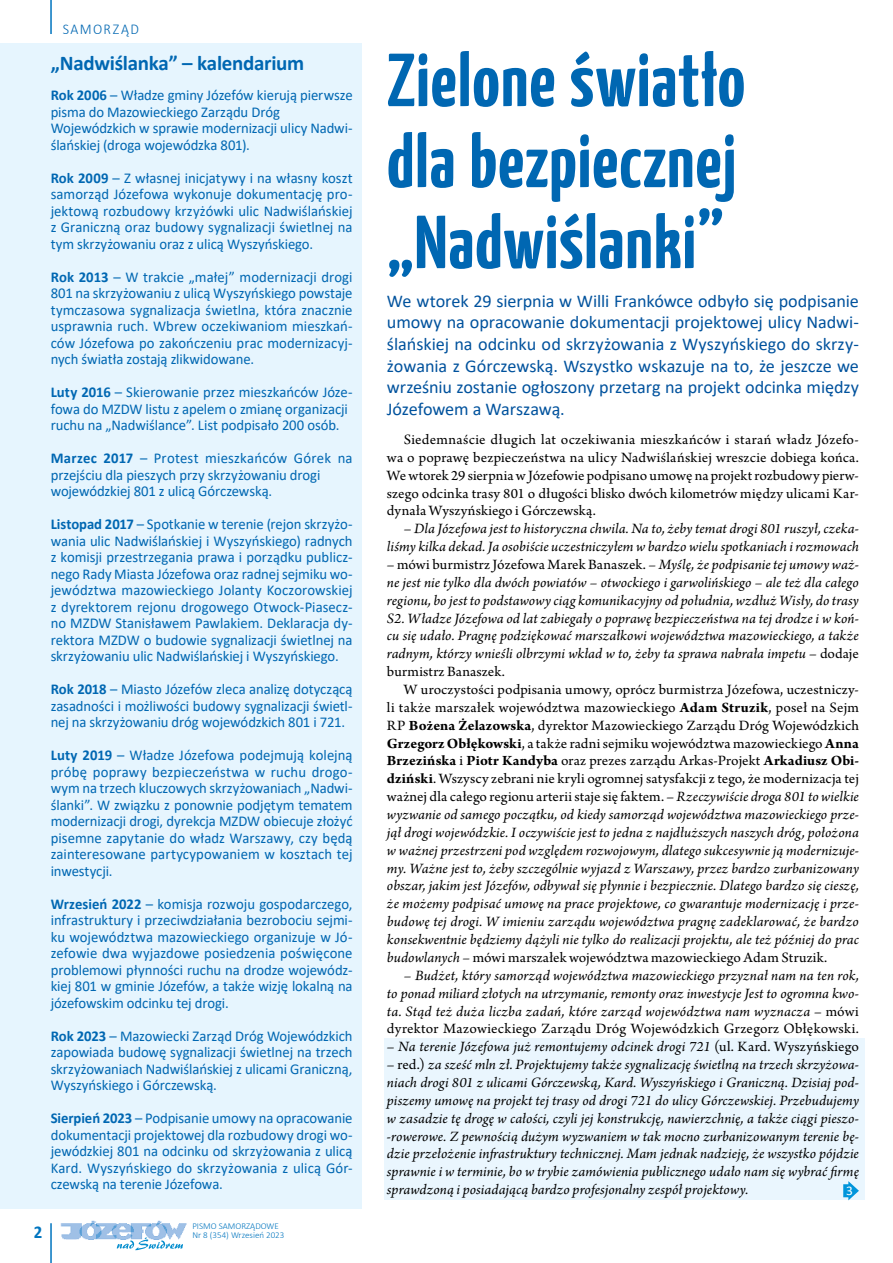
<style>
.page{position:relative;width:893px;height:1263px;background:#fff}
.page>*{position:absolute;margin:0;border:0;box-sizing:border-box;transform-origin:0 0}
.t1{font:700 75px/81px "Yanone Kaffeesatz";letter-spacing:.01em;color:#0067b2;text-align:justify}
.t2{font:700 21px "Calibri";letter-spacing:-.015em;color:#0067b2}
.t3{font:18px/21.6px "Calibri";letter-spacing:-.005em;color:#00529d;text-align:justify}
.t4{font:700 18px "Calibri";color:#0075bf;scale:.94 1}
.t5{font:italic 15px/17.9px "Arno Pro";letter-spacing:.005em;color:#000;text-align:justify}
.t6{font:15px/16.5px "Calibri";letter-spacing:-.005em;color:#0067b2;text-align:justify}
.t7{font:15px/17.9px "Arno Pro";letter-spacing:.01em;color:#000;text-align:justify}
.t8{font:300 15px "Calibri";letter-spacing:.095em;color:#0067b2;scale:.94 1}
.t9{font:13.2px "Calibri";color:#fff}
.t10{font:300 9px/9.4px "Calibri";color:#0075bf}
.s1{font-weight:700}
.s2{font-style:normal}
.s3{font-weight:700;font-style:normal}
</style>
<div class="page">
<div style="left:385px;top:1038px;width:480px;height:161px;background:#eaf6fe"></div>
<svg style="left:843px;top:1181px;width:16px;height:19px"></svg>
<img style="left:61px;top:1220px;width:126px;height:19px">
<svg style="left:117px;top:1237px;width:66px;height:13px"></svg>
<hr style="left:50px;top:1223px;width:2px;height:40px;background:#0075bf">
<hr style="left:50px;top:0;width:2px;height:34px;background:#0075bf">
<div style="left:0;top:43px;width:361px;height:1165px;background:#e6f5fe"></div>
<p class="t8" style="left:63px;top:20px;width:82px">SAMORZĄD</p>
<h2 class="t2" style="left:51px;top:48px;width:255px">„Nadwiślanka” – kalendarium</h2>
<p class="t6" style="left:51px;top:87px;width:303px;text-align:left"><span class="s1">Rok 2006</span> – Władze gminy Józefów kierują pierwsze pisma do Mazowieckiego Zarządu Dróg Wojewódzkich w sprawie modernizacji ulicy Nadwi&shy;ślańskiej (droga wojewódzka 801).</p>
<p class="t6" style="left:51px;top:169px;width:303px"><span class="s1">Rok 2009</span> – Z własnej inicjatywy i na własny koszt samorząd Józefowa wykonuje dokumentację pro&shy;jektową rozbudowy krzyżówki ulic Nadwiślańskiej z Graniczną oraz budowy sygnalizacji świetlnej na tym skrzyżowaniu oraz z ulicą Wyszyńskiego.</p>
<p class="t6" style="left:51px;top:268px;width:303px"><span class="s1">Rok 2013</span> – W trakcie „małej” modernizacji drogi 801 na skrzyżowaniu z ulicą Wyszyńskiego powstaje tymczasowa sygnalizacja świetlna, która znacznie usprawnia ruch. Wbrew oczekiwaniom mieszkań&shy;ców Józefowa po zakończeniu prac modernizacyj&shy;nych światła zostają zlikwidowane.</p>
<p class="t6" style="left:51px;top:384px;width:303px;text-align:left"><span class="s1">Luty 2016</span> – Skierowanie przez mieszkańców Józe&shy;fowa do MZDW listu z apelem o zmianę organizacji ruchu na „Nadwiślance”. List podpisało 200 osób.</p>
<p class="t6" style="left:51px;top:450px;width:303px;text-align:left"><span class="s1">Marzec 2017</span> – Protest mieszkańców Górek na przejściu dla pieszych przy skrzyżowaniu drogi wojewódzkiej 801 z ulicą Górczewską.</p>
<p class="t6" style="left:51px;top:516px;width:303px"><span class="s1">Listopad 2017</span> – Spotkanie w terenie (rejon skrzyżo&shy;wania ulic Nadwiślańskiej i Wyszyńskiego) radnych z komisji przestrzegania prawa i porządku publicz&shy;nego Rady Miasta Józefowa oraz radnej sejmiku wo&shy;jewództwa mazowieckiego Jolanty Koczorowskiej z dyrektorem rejonu drogowego Otwock-Piasecz&shy;no MZDW Stanisławem Pawlakiem. Deklaracja dy&shy;rektora MZDW o budowie sygnalizacji świetlnej na skrzyżowaniu ulic Nadwiślańskiej i Wyszyńskiego.</p>
<p class="t6" style="left:51px;top:681px;width:303px"><span class="s1">Rok 2018</span> – Miasto Józefów zleca analizę dotyczącą zasadności i możliwości budowy sygnalizacji świetl&shy;nej na skrzyżowaniu dróg wojewódzkich 801 i 721.</p>
<p class="t6" style="left:51px;top:747px;width:303px"><span class="s1">Luty 2019</span> – Władze Józefowa podejmują kolejną próbę poprawy bezpieczeństwa w ruchu drogo&shy;wym na trzech kluczowych skrzyżowaniach „Nadwi&shy;ślanki”. W związku z ponownie podjętym tematem modernizacji drogi, dyrekcja MZDW obiecuje złożyć pisemne zapytanie do władz Warszawy, czy będą zainteresowane partycypowaniem w kosztach tej inwestycji.</p>
<p class="t6" style="left:51px;top:895px;width:303px"><span class="s1">Wrzesień 2022</span> – komisja rozwoju gospodarczego, infrastruktury i przeciwdziałania bezrobociu sejmi&shy;ku województwa mazowieckiego organizuje w Jó&shy;zefowie dwa wyjazdowe posiedzenia poświęcone problemowi płynności ruchu na drodze wojewódz&shy;kiej 801 w gminie Józefów, a także wizję lokalną na józefowskim odcinku tej drogi.</p>
<p class="t6" style="left:51px;top:1027px;width:303px"><span class="s1">Rok 2023</span> – Mazowiecki Zarząd Dróg Wojewódzkich zapowiada budowę sygnalizacji świetlnej na trzech skrzyżowaniach Nadwiślańskiej z ulicami Graniczną, Wyszyńskiego i Górczewską.</p>
<p class="t6" style="left:51px;top:1110px;width:303px"><span class="s1">Sierpień 2023</span> – Podpisanie umowy na opracowanie dokumentacji projektowej dla rozbudowy drogi wo&shy;jewódzkiej 801 na odcinku od skrzyżowania z ulicą Kard. Wyszyńskiego do skrzyżowania z ulicą Gór&shy;czewską na terenie Józefowa.</p>
<p class="t4" style="left:34px;top:1220px;width:11px">2</p>
<p class="t10" style="left:192px;top:1221px;width:93px">PISMO SAMORZĄDOWE<br>Nr 8 (354) Wrzesień 2023</p>
<h1 class="t1" style="left:387px;top:36px;width:360px">Zielone światło dla bezpiecznej „Nadwiślanki”</h1>
<p class="t3" style="left:387px;top:290px;width:473px">We wtorek 29 sierpnia w Willi Frankówce odbyło się podpisanie umowy na opracowanie dokumentacji projektowej ulicy Nadwi&shy;ślańskiej na odcinku od skrzyżowania z Wyszyńskiego do skrzy&shy;żowania z Górczewską. Wszystko wskazuje na to, że jeszcze we wrześniu zostanie ogłoszony przetarg na projekt odcinka między Józefowem a Warszawą.</p>
<p class="t7" style="left:387px;top:431px;width:473px;text-indent:17px">Siedemnaście długich lat oczekiwania mieszkańców i starań władz Józefo&shy;wa o poprawę bezpieczeństwa na ulicy Nadwiślańskiej wreszcie dobiega końca.<br>We wtorek 29 sierpnia w Józefowie podpisano umowę na projekt rozbudowy pierw&shy;szego odcinka trasy 801 o długości blisko dwóch kilometrów między ulicami Kar&shy;dynała Wyszyńskiego i Górczewską.</p>
<p class="t5" style="left:387px;top:521px;width:474px;text-align:right"><span class="s2">–</span> Dla Józefowa jest to historyczna chwila. Na to, żeby temat drogi 801 ruszył, czeka&shy;liśmy kilka dekad. Ja osobiście uczestniczyłem w bardzo wielu spotkaniach i rozmowach</p>
<p class="t5" style="left:387px;top:556px;width:473px"><span class="s2">– mówi burmistrz Józefowa Marek Banaszek.</span> – Myślę, że podpisanie tej umowy waż&shy;ne jest nie tylko dla dwóch powiatów – otwockiego i garwolińskiego – ale też dla całego regionu, bo jest to podstawowy ciąg komunikacyjny od południa, wzdłuż Wisły, do trasy S2. Władze Józefowa od lat zabiegały o poprawę bezpieczeństwa na tej drodze i w koń&shy;cu się udało. Pragnę podziękować marszałkowi województwa mazowieckiego, a także radnym, którzy wnieśli olbrzymi wkład w to, żeby ta sprawa nabrała impetu <span class="s2">– dodaje burmistrz Banaszek.</span></p>
<p class="t5" style="left:387px;top:681px;width:474px;text-indent:17px"><span class="s2">W uroczystości podpisania umowy, oprócz burmistrza Józefowa, uczestniczy&shy;li także marszałek województwa mazowieckiego</span> <span class="s3">Adam Struzik</span><span class="s2">, poseł na Sejm RP</span> <span class="s3">Bożena Żelazowska</span><span class="s2">, dyrektor Mazowieckiego Zarządu Dróg Wojewódzkich </span><span class="s3">Grzegorz Obłękowski</span><span class="s2">, a także radni sejmiku województwa mazowieckiego</span> <span class="s3">Anna Brzezińska</span> <span class="s2">i</span> <span class="s3">Piotr Kandyba</span> <span class="s2">oraz prezes zarządu Arkas-Projekt</span> <span class="s3">Arkadiusz Obi&shy;dziński</span><span class="s2">. Wszyscy zebrani nie kryli ogromnej satysfakcji z tego, że modernizacja tej ważnej dla całego regionu arterii staje się faktem. –</span> Rzeczywiście droga 801 to wielkie wyzwanie od samego początku, od kiedy samorząd województwa mazowieckiego prze&shy;jął drogi wojewódzkie. I oczywiście jest to jedna z najdłuższych naszych dróg, położona w ważnej przestrzeni pod względem rozwojowym, dlatego sukcesywnie ją modernizuje&shy;my. Ważne jest to, żeby szczególnie wyjazd z Warszawy, przez bardzo zurbanizowany obszar, jakim jest Józefów, odbywał się płynnie i bezpiecznie. Dlatego bardzo się cieszę, że możemy podpisać umowę na prace projektowe, co gwarantuje modernizację i prze&shy;budowę tej drogi. W imieniu zarządu województwa pragnę zadeklarować, że bardzo konsekwentnie będziemy dążyli nie tylko do realizacji projektu, ale też później do prac budowlanych – <span class="s2">mówi marszałek województwa mazowieckiego Adam Struzik.</span></p>
<p class="t5" style="left:387px;top:967px;width:474px;text-indent:17px">– Budżet, który samorząd województwa mazowieckiego przyznał nam na ten rok, to ponad miliard złotych na utrzymanie, remonty oraz inwestycje Jest to ogromna kwo&shy;ta. Stąd też duża liczba zadań, które zarząd województwa nam wyznacza <span class="s2">– mówi dyrektor Mazowieckiego Zarządu Dróg Wojewódzkich Grzegorz Obłękowski.</span></p>
<p class="t5" style="left:387px;top:1038px;width:473px"><span class="s2">–</span> Na terenie Józefowa już remontujemy odcinek drogi 721 <span class="s2">(ul. Kard. Wyszyńskiego</span></p>
<p class="t5" style="left:387px;top:1056px;width:474px"><span class="s2">– red.)</span> za sześć mln zł. Projektujemy także sygnalizację świetlną na trzech skrzyżowa&shy;niach drogi 801 z ulicami Górczewską, Kard. Wyszyńskiego i Graniczną. Dzisiaj pod&shy;piszemy umowę na projekt tej trasy od drogi 721 do ulicy Górczewskiej. Przebudujemy w zasadzie tę drogę w całości, czyli jej konstrukcję, nawierzchnię, a także ciągi pieszo--rowerowe. Z pewnością dużym wyzwaniem w tak mocno zurbanizowanym terenie bę&shy;dzie przełożenie infrastruktury technicznej. Mam jednak nadzieję, że wszystko pójdzie sprawnie i w terminie, bo w trybie zamówienia publicznego udało nam się wybrać firmę sprawdzoną i posiadającą bardzo profesjonalny zespół projektowy.</p>
<p class="t9" style="left:846px;top:1181px;width:8px">3</p>
</div>
